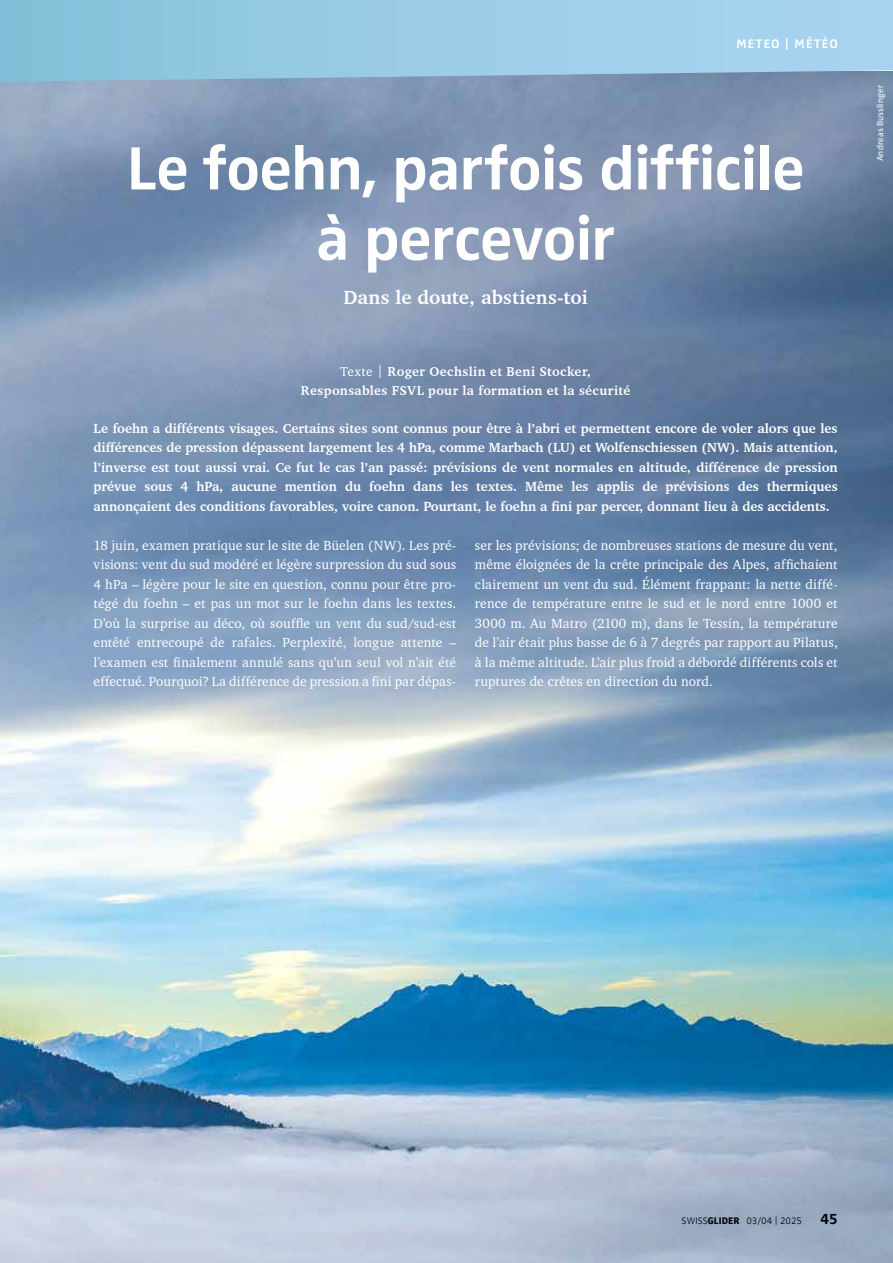
<style>
.page{position:relative;width:893px;height:1263px;background:#fff}
.page>*{position:absolute;margin:0;border:0;box-sizing:border-box;transform-origin:0 0}
.t1{font:700 63px/70.2px "Zwo Offc Pro";letter-spacing:-.01em;color:#fff;text-align:center}
.t2{font:700 19.5px "Charter BT";letter-spacing:.005em;color:#fff}
.t3{font:13.5px/19.5px "Charter BT";letter-spacing:.01em;color:#fff;text-align:justify}
.t4{font:700 13.5px/19.5px "Charter BT";color:#fff;text-align:justify}
.t5{font:700 13.2px/19.5px "Charter BT";letter-spacing:.03em;color:#fff;text-align:center}
.t6{font:700 12.75px "Zwo Offc Pro";letter-spacing:.105em;color:#fff}
.t7{font:300 9.75px "Zwo Offc Pro";letter-spacing:.005em;color:#000}
.t8{font:9px "Zwo Offc Pro";letter-spacing:.02em;color:#fff}
.s1{font-weight:400}
.s2{font-weight:800}
.s3{font-weight:700;font-size:15px}
</style>
<div class="page">
<img style="left:0;top:82px;width:893px;height:1181px">
<svg style="left:0;top:0;width:893px;height:82px"></svg>
<p class="t6" style="left:736px;top:34px;width:103px">METEO | MÉTÉO</p>
<h1 class="t1" style="left:127px;top:129px;width:679px">Le foehn, parfois difficile à percevoir</h1>
<h2 class="t2" style="left:343px;top:285px;width:246px">Dans le doute, abstiens-toi</h2>
<p class="t5" style="left:301px;top:361px;width:331px"><span class="s1">Texte |</span> Roger Oechslin et Beni Stocker,<br>Responsables FSVL pour la formation et la sécurité</p>
<p class="t4" style="left:94px;top:418px;width:746px">Le foehn a différents visages. Certains sites sont connus pour être à l’abri et permettent encore de voler alors que les différences de pression dépassent largement les 4 hPa, comme Marbach (LU) et Wolfenschiessen (NW). Mais attention, l’inverse est tout aussi vrai. Ce fut le cas l’an passé: prévisions de vent normales en altitude, différence de pression prévue sous 4 hPa, aucune mention du foehn dans les textes. Même les applis de prévisions des thermiques annonçaient des conditions favorables, voire canon. Pourtant, le foehn a fini par percer, donnant lieu à des accidents.</p>
<p class="t3" style="left:94px;top:535px;width:364px">18 juin, examen pratique sur le site de Büelen (NW). Les pré&shy;visions: vent du sud modéré et légère surpression du sud sous 4 hPa – légère pour le site en question, connu pour être pro&shy;tégé du foehn – et pas un mot sur le foehn dans les textes.<br>D’où la surprise au déco, où souffle un vent du sud/sud-est entêté entrecoupé de rafales. Perplexité, longue attente – l’examen est finalement annulé sans qu’un seul vol n’ait été effectué. Pourquoi? La différence de pression a fini par dépas-</p>
<p class="t3" style="left:475px;top:535px;width:364px">ser les prévisions; de nombreuses stations de mesure du vent, même éloignées de la crête principale des Alpes, affichaient clairement un vent du sud. Élément frappant: la nette diffé&shy;rence de température entre le sud et le nord entre 1000 et 3000 m. Au Matro (2100 m), dans le Tessin, la température de l’air était plus basse de 6 à 7 degrés par rapport au Pilatus, à la même altitude. L’air plus froid a débordé différents cols et ruptures de crêtes en direction du nord.</p>
<p class="t8" style="left:873px;top:161px;width:78px;rotate:-90deg">Andreas Busslinger</p>
<p class="t7" style="left:682px;top:1213px;width:158px">SWISS<span class="s2">GLIDER</span> 03/04 | 2025 <span class="s3">45</span></p>
</div>
